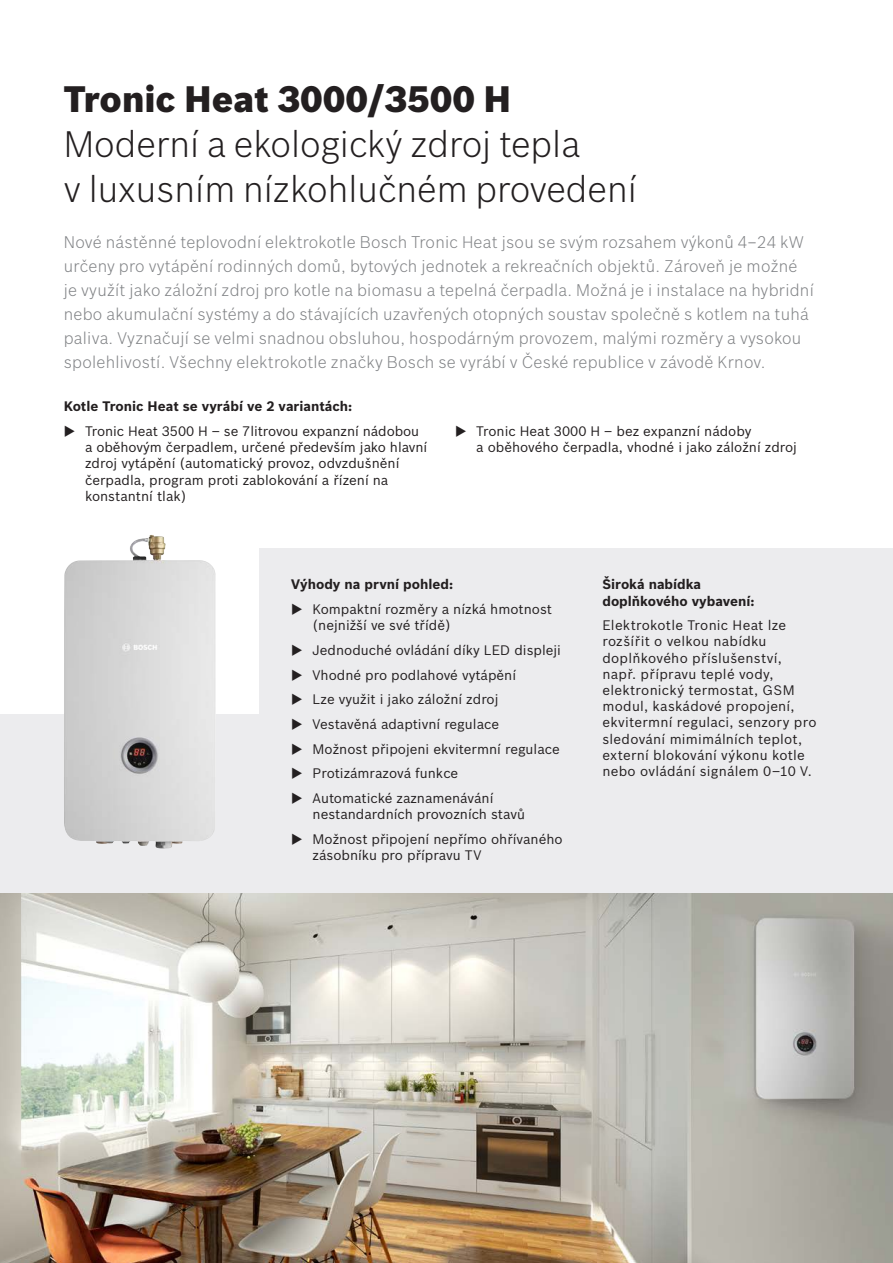
<style>
.page{position:relative;width:893px;height:1263px;background:#fff}
.page>*{position:absolute;margin:0;border:0;box-sizing:border-box;transform-origin:0 0}
.t1{font:300 36px/45px "Bosch Sans";color:#231f20}
.t2{font:900 36px "Bosch Sans";color:#231f20}
.t3{font:300 16.5px/24px "Bosch Sans";letter-spacing:.015em;color:#808285}
.t4{font:13.5px/16.2px "Bosch Sans";color:#231f20}
.t5{font:13.5px/16.2px "Bosch Sans";letter-spacing:.02em;color:#231f20}
.t6{font:700 13.5px/16.2px "Bosch Sans";color:#231f20}
</style>
<div class="page">
<div style="left:0;top:714px;width:893px;height:179px;background:#ececee"></div>
<div style="left:259px;top:549px;width:634px;height:376px;background:#ececee"></div>
<img style="left:0;top:893px;width:893px;height:370px">
<img style="left:64px;top:535px;width:152px;height:313px">
<h1 class="t2" style="left:64px;top:76px;width:449px">Tronic Heat 3000/3500 H</h1>
<h1 class="t1" style="left:64px;top:121px;width:575px">Moderní a ekologický zdroj tepla<br>v luxusním nízkohlučném provedení</h1>
<p class="t3" style="left:64px;top:230px;width:751px">Nové nástěnné teplovodní elektrokotle Bosch Tronic Heat jsou se svým rozsahem výkonů 4–24 kW určeny pro vytápění rodinných domů, bytových jednotek a rekreačních objektů. Zároveň je možné je využít jako záložní zdroj pro kotle na biomasu a tepelná čerpadla. Možná je i instalace na hybridní nebo akumulační systémy a do stávajících uzavřených otopných soustav společně s kotlem na tuhá paliva. Vyznačují se velmi snadnou obsluhou, hospodárným provozem, malými rozměry a vysokou spolehlivostí. Všechny elektrokotle značky Bosch se vyrábí v České republice v závodě Krnov.</p>
<p class="t6" style="left:64px;top:398px;width:290px">Kotle Tronic Heat se vyrábí ve 2 variantách:</p>
<p class="t4" style="left:85px;top:423px;width:344px;text-indent:-21px">◆ Tronic Heat 3500 H – se 7litrovou expanzní nádobou a oběhovým čerpadlem, určené především jako hlavní zdroj vytápění (automatický provoz, odvzdušnění čerpadla, program proti zablokování a řízení na konstantní tlak)</p>
<p class="t4" style="left:476px;top:423px;width:322px;text-indent:-21px">◆ Tronic Heat 3000 H – bez expanzní nádoby<br>a oběhového čerpadla, vhodné i jako záložní zdroj</p>
<p class="t6" style="left:291px;top:576px;width:163px">Výhody na první pohled:</p>
<p class="t4" style="left:313px;top:601px;width:241px;text-indent:-21px">◆ Kompaktní rozměry a nízká hmotnost (nejnižší ve své třídě)</p>
<p class="t4" style="left:291px;top:642px;width:271px">◆ Jednoduché ovládání díky LED displeji</p>
<p class="t4" style="left:291px;top:666px;width:226px">◆ Vhodné pro podlahové vytápění</p>
<p class="t4" style="left:291px;top:691px;width:209px">◆ Lze využit i jako záložní zdroj</p>
<p class="t4" style="left:291px;top:716px;width:209px">◆ Vestavěná adaptivní regulace</p>
<p class="t4" style="left:291px;top:741px;width:270px">◆ Možnost připojeni ekvitermní regulace</p>
<p class="t4" style="left:291px;top:765px;width:168px">◆ Protizámrazová funkce</p>
<p class="t4" style="left:313px;top:790px;width:214px;text-indent:-21px">◆ Automatické zaznamenávání nestandardních provozních stavů</p>
<p class="t4" style="left:313px;top:831px;width:252px;text-indent:-21px">◆ Možnost připojení nepřímo ohřívaného zásobníku pro přípravu TV</p>
<p class="t6" style="left:602px;top:576px;width:154px">Široká nabídka doplňkového vybavení:</p>
<p class="t5" style="left:602px;top:617px;width:216px">Elektrokotle Tronic Heat lze rozšířit o velkou nabídku doplňkového příslušenství, např. přípravu teplé vody, elektronický termostat, GSM modul, kaskádové propojení, ekvitermní regulaci, senzory pro sledování mimimálních teplot, externí blokování výkonu kotle nebo ovládání signálem 0–10 V.</p>
</div>
